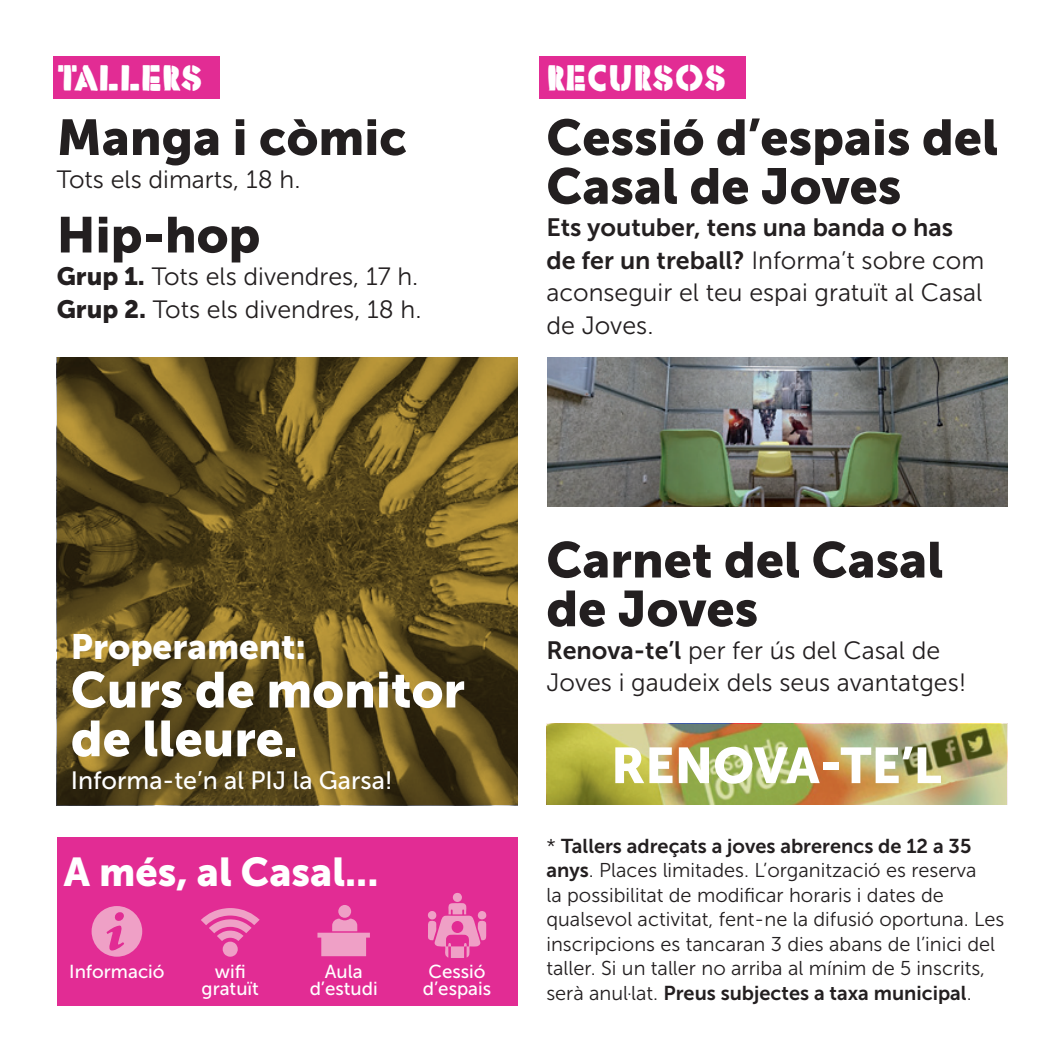
<style>
.page{position:relative;width:1063px;height:1063px;background:#fff}
.page>*{position:absolute;margin:0;border:0;box-sizing:border-box;transform-origin:0 0}
.t1{font:50px/48.8px "Museo Sans 900";color:#231f20}
.t2{font:50px/48.8px "Museo Sans 900";color:#fff}
.t3{font:40px "Museo Sans 900";color:#fff}
.t4{font:35px "Museo Sans 900";color:#fff}
.t5{font:30px "Rafika";color:#fff}
.t6{font:25px/32.5px "Museo Sans 300";color:#231f20}
.t7{font:25px "Museo Sans 700";color:#231f20}
.t8{font:25px "Museo Sans 500";color:#fff}
.t9{font:20px/24.5px "Museo Sans 300";color:#231f20}
.t10{font:20px "Museo Sans 700";color:#231f20}
.t11{font:18.75px/17.5px "Museo Sans 500";color:#fff;text-align:center}
.s1{font-family:"Museo Sans 900"}
.s2{font-family:"Museo Sans 700"}
.s3{font-family:"Museo Sans 300"}
</style>
<div class="page">
<svg style="left:57px;top:357px;width:460px;height:447px;background:#62501e"></svg>
<div style="left:53px;top:56px;width:167px;height:43px;background:#e22c94"></div>
<div style="left:539px;top:56px;width:207px;height:43px;background:#e22c94"></div>
<div style="left:57px;top:837px;width:460px;height:169px;background:#e22c94"></div>
<img style="left:547px;top:357px;width:461px;height:149px">
<svg style="left:201px;top:908px;width:59px;height:49px"></svg>
<svg style="left:92px;top:906px;width:50px;height:51px"></svg>
<svg style="left:427px;top:893px;width:60px;height:65px"></svg>
<div style="left:338px;top:905px;width:13px;height:13px;background:#efa0c6;border-radius:50%"></div>
<svg style="left:317px;top:919px;width:53px;height:37px"></svg>
<img style="left:547px;top:724px;width:460px;height:80px">
<h3 class="t5" style="left:57px;top:54px;width:148px">TALLERS</h3>
<h1 class="t1" style="left:57px;top:113px;width:352px">Manga i còmic</h1>
<p class="t6" style="left:57px;top:163px;width:245px">Tots els dimarts, 18 h.</p>
<h1 class="t1" style="left:57px;top:210px;width:205px">Hip-hop</h1>
<p class="t6" style="left:57px;top:260px;width:366px"><span class="s1">Grup 1.</span> Tots els divendres, 17 h.<br><span class="s1">Grup 2.</span> Tots els divendres, 18 h.</p>
<h3 class="t5" style="left:546px;top:54px;width:182px">RECURSOS</h3>
<h1 class="t1" style="left:546px;top:113px;width:453px">Cessió d’espais del<br>Casal de Joves</h1>
<p class="t7" style="left:546px;top:214px;width:408px">Ets youtuber, tens una banda o has</p>
<p class="t6" style="left:546px;top:244px;width:440px;text-align:justify"><span class="s2">de fer un treball?</span> Informa’t sobre com aconseguir el teu espai gratuït al Casal de Joves.</p>
<h3 class="t4" style="left:71px;top:627px;width:237px">Properament:</h3>
<h1 class="t2" style="left:71px;top:665px;width:396px">Curs de monitor de lleure.</h1>
<p class="t8" style="left:71px;top:766px;width:324px">Informa-te’n al PIJ la Garsa!</p>
<h2 class="t3" style="left:64px;top:850px;width:316px">A més, al Casal...</h2>
<p class="t11" style="left:69px;top:963px;width:97px">Informació</p>
<p class="t11" style="left:202px;top:963px;width:59px">wifi gratuït</p>
<p class="t11" style="left:310px;top:963px;width:70px">Aula d’estudi</p>
<p class="t11" style="left:423px;top:963px;width:70px">Cessió d’espais</p>
<h1 class="t1" style="left:546px;top:535px;width:398px">Carnet del Casal de Joves</h1>
<p class="t6" style="left:546px;top:634px;width:422px"><span class="s2">Renova-te’l</span> per fer ús del Casal de<br>Joves i gaudeix dels seus avantatges!</p>
<h1 class="t2" style="left:611px;top:741px;width:332px">RENOVA-TE’L</h1>
<p class="t10" style="left:546px;top:834px;width:427px"><span class="s3">*</span> Tallers adreçats a joves abrerencs de 12 a 35</p>
<p class="t9" style="left:546px;top:858px;width:460px"><span class="s2">anys</span>. Places limitades. L’organització es reserva<br>la possibilitat de modificar horaris i dates de qualsevol activitat, fent-ne la difusió oportuna. Les inscripcions es tancaran 3 dies abans de l’inici del taller. Si un taller no arriba al mínim de 5 inscrits,</p>
<p class="t10" style="left:546px;top:981px;width:427px"><span class="s3">serà anul·lat.</span> Preus subjectes a taxa municipal<span class="s3">.</span></p>
</div>
